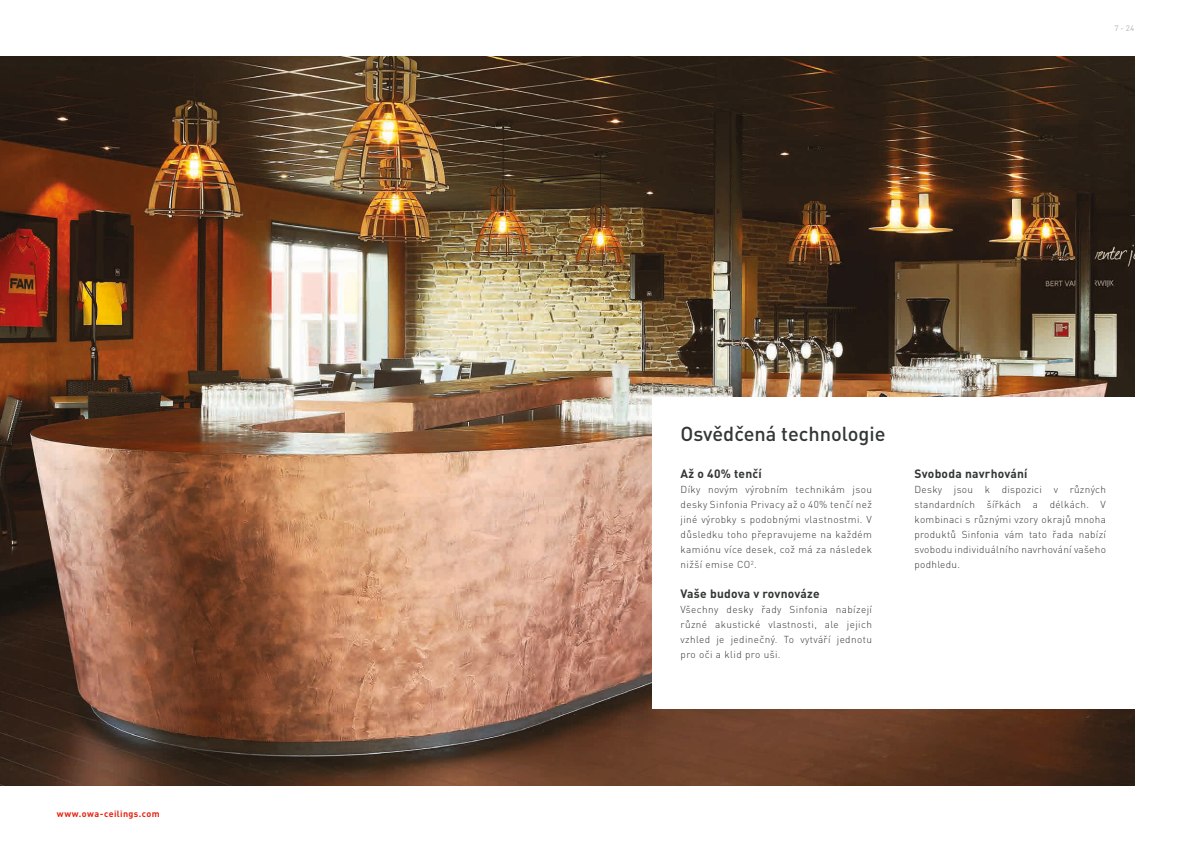
<style>
.page{position:relative;width:1191px;height:842px;background:#fff}
.page>*{position:absolute;margin:0;border:0;box-sizing:border-box;transform-origin:0 0}
.t1{font:500 20px "DIN Pro";color:#313732}
.t2{font:700 12px "DIN Pro";letter-spacing:.02em;color:#313732}
.t3{font:300 10px/15px "DIN Pro";letter-spacing:.04em;color:#313732;text-align:justify}
.t4{font:700 9px "DIN Pro";letter-spacing:.04em;color:#e42413}
.t5{font:8px "DIN Pro";color:#b2b2b2}
</style>
<div class="page">
<img style="left:0;top:57px;width:1134px;height:728px">
<div style="left:652px;top:397px;width:539px;height:312px;background:#fff"></div>
<p class="t4" style="left:57px;top:808px;width:104px">www.owa-ceilings.com</p>
<p class="t5" style="left:1114px;top:23px;width:21px">7 - 24</p>
<h1 class="t1" style="left:680px;top:420px;width:206px">Osvědčená technologie</h1>
<p class="t2" style="left:680px;top:466px;width:83px">Až o 40% tenčí</p>
<p class="t3" style="left:680px;top:482px;width:193px">Díky novým výrobním technikám jsou desky Sinfonia Privacy až o 40% tenčí než jiné výrobky s podobnými vlastnostmi. V důsledku toho přepravujeme na každém kamiónu více desek, což má za následek nižší emise CO<sup>2</sup>.</p>
<p class="t2" style="left:680px;top:586px;width:141px">Vaše budova v rovnováze</p>
<p class="t3" style="left:680px;top:602px;width:193px">Všechny desky řady Sinfonia nabízejí různé akustické vlastnosti, ale jejich vzhled je jedinečný. To vytváří jednotu pro oči a klid pro uši.</p>
<p class="t2" style="left:914px;top:466px;width:114px">Svoboda navrhování</p>
<p class="t3" style="left:914px;top:482px;width:193px">Desky jsou k dispozici v různých standardních šířkách a délkách. V kombinaci s různými vzory okrajů mnoha produktů Sinfonia vám tato řada nabízí svobodu individuálního navrhování vašeho podhledu.</p>
</div>
